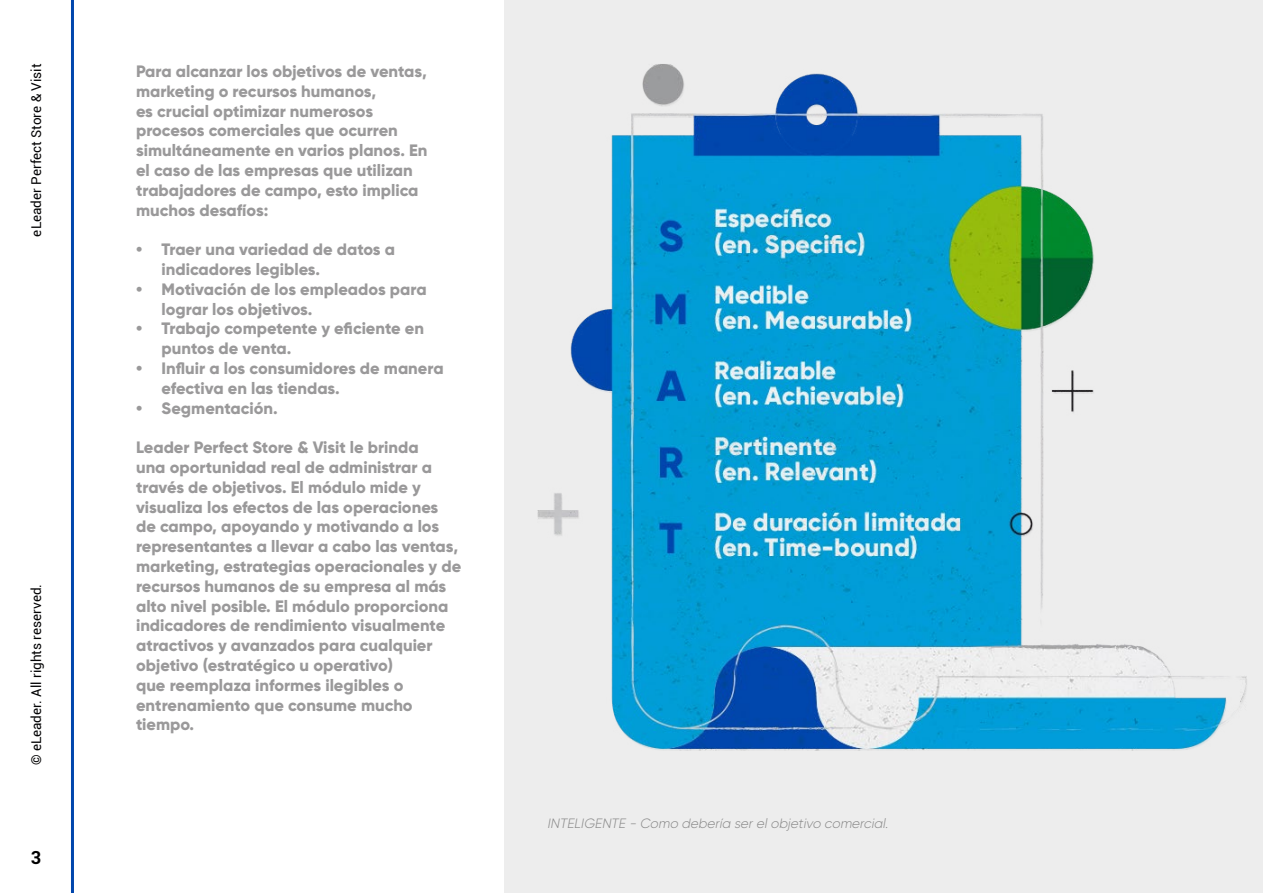
<style>
.page{position:relative;width:1263px;height:893px;background:#fff}
.page>*{position:absolute;margin:0;border:0;box-sizing:border-box;transform-origin:0 0}
.t1{font:700 18px "Roboto";color:#000}
.t2{font:800 16.5px/19.8px "Gilroy";color:#9a999a}
.t3{font:13.5px "Roboto";color:#020203}
.t4{font:italic 300 13.5px "Gilroy";color:#888}
</style>
<div class="page">
<hr style="left:71px;top:0;width:3px;height:893px;background:#0046ad">
<img style="left:505px;top:0;width:758px;height:893px">
<p class="t3" style="left:27px;top:236px;width:174px;rotate:-90deg">eLeader Perfect Store &amp; Visit</p>
<p class="t3" style="left:27px;top:765px;width:183px;rotate:-90deg">© eLeader. All rights reserved.</p>
<p class="t1" style="left:31px;top:844px;width:12px">3</p>
<p class="t2" style="left:136px;top:61px;width:293px">Para alcanzar los objetivos de ventas, marketing o recursos humanos,<br>es crucial optimizar numerosos procesos comerciales que ocurren simultáneamente en varios planos. En el caso de las empresas que utilizan trabajadores de campo, esto implica muchos desafíos:</p>
<p class="t2" style="left:162px;top:239px;width:235px;text-indent:-26px">• Traer una variedad de datos a indicadores legibles.</p>
<p class="t2" style="left:162px;top:279px;width:266px;text-indent:-26px">• Motivación de los empleados para lograr los objetivos.</p>
<p class="t2" style="left:162px;top:319px;width:264px;text-indent:-26px">• Trabajo competente y eficiente en puntos de venta.</p>
<p class="t2" style="left:162px;top:358px;width:283px;text-indent:-26px">• Influir a los consumidores de manera efectiva en las tiendas.</p>
<p class="t2" style="left:136px;top:398px;width:143px">• Segmentación.</p>
<p class="t2" style="left:136px;top:437px;width:327px">Leader Perfect Store &amp; Visit le brinda<br>una oportunidad real de administrar a través de objetivos. El módulo mide y visualiza los efectos de las operaciones de campo, apoyando y motivando a los representantes a llevar a cabo las ventas, marketing, estrategias operacionales y de recursos humanos de su empresa al más alto nivel posible. El módulo proporciona indicadores de rendimiento visualmente atractivos y avanzados para cualquier objetivo (estratégico u operativo)<br>que reemplaza informes ilegibles o entrenamiento que consume mucho tiempo.</p>
<p class="t4" style="left:547px;top:815px;width:345px">INTELIGENTE - Como debería serelobjetivo comercial.</p>
</div>
